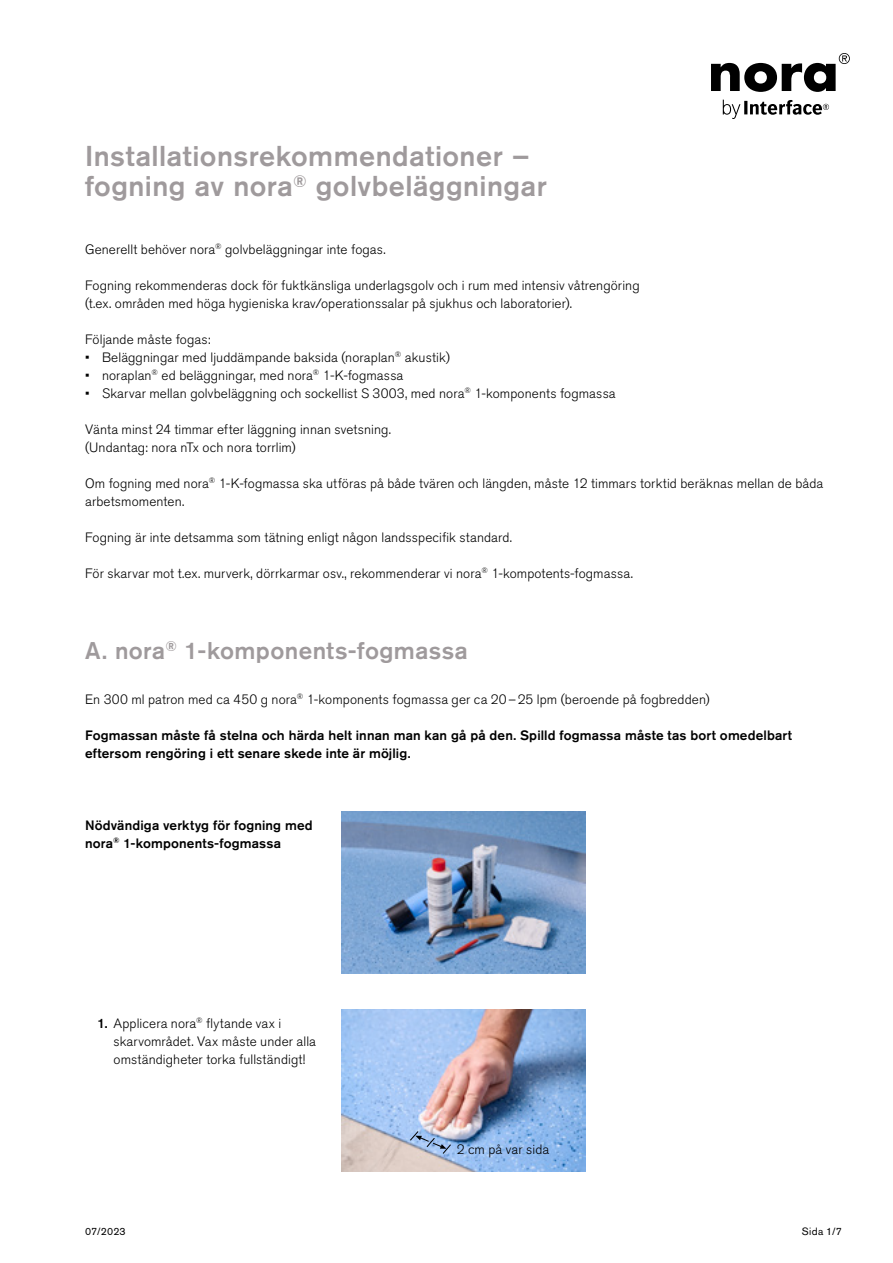
<style>
.page{position:relative;width:893px;height:1263px;background:#fff}
.page>*{position:absolute;margin:0;border:0;box-sizing:border-box;transform-origin:0 0}
.t1{font:500 28.5px/30px "Akzidenz Grotesk Pro";letter-spacing:.015em;color:#9f9a9c}
.t2{font:500 24px "Akzidenz Grotesk Pro";letter-spacing:.02em;color:#9f9a9c}
.t3{font:300 13.5px/18px "Akzidenz Grotesk Pro";letter-spacing:.01em;color:#000}
.t4{font:500 13.5px/18px "Akzidenz Grotesk Pro";letter-spacing:.01em;color:#000}
.t5{font:10.5px "Akzidenz Grotesk Pro";letter-spacing:.02em;color:#000}
.s1{font-weight:500}
</style>
<div class="page">
<svg style="left:711px;top:53px;width:139px;height:39px"></svg>
<svg style="left:723px;top:100px;width:106px;height:19px"></svg>
<img style="left:342px;top:812px;width:243px;height:162px">
<img style="left:342px;top:1009px;width:243px;height:162px">
<svg style="left:409px;top:1130px;width:42px;height:24px"></svg>
<h1 class="t1" style="left:85px;top:140px;width:463px">Installationsrekommendationer – fogning av nora<sup>®</sup> golvbeläggningar</h1>
<p class="t3" style="left:85px;top:240px;width:302px">Generellt behöver nora<sup>®</sup> golvbeläggningar inte fogas.</p>
<p class="t3" style="left:85px;top:276px;width:556px">Fogning rekommenderas dock för fuktkänsliga underlagsgolv och i rum med intensiv våtrengöring (t.ex. områden med höga hygieniska krav/operationssalar på sjukhus och laboratorier).</p>
<p class="t3" style="left:85px;top:330px;width:127px">Följande måste fogas:</p>
<p class="t3" style="left:85px;top:348px;width:366px">• Beläggningar med ljuddämpande baksida (noraplan<sup>®</sup> akustik)</p>
<p class="t3" style="left:85px;top:366px;width:320px">• noraplan<sup>®</sup> ed beläggningar, med nora<sup>®</sup> 1-K-fogmassa</p>
<p class="t3" style="left:85px;top:384px;width:532px">• Skarvar mellan golvbeläggning och sockellist S 3003, med nora<sup>®</sup> 1-komponents fogmassa</p>
<p class="t3" style="left:85px;top:420px;width:307px">Vänta minst 24 timmar efter läggning innan svetsning. (Undantag: nora nTx och nora torrlim)</p>
<p class="t3" style="left:85px;top:474px;width:740px">Om fogning med nora<sup>®</sup> 1-K-fogmassa ska utföras på både tvären och längden, måste 12 timmars torktid beräknas mellan de båda arbetsmomenten.</p>
<p class="t3" style="left:85px;top:528px;width:429px">Fogning är inte detsamma som tätning enligt någon landsspecifik standard.</p>
<p class="t3" style="left:85px;top:564px;width:549px">För skarvar mot t.ex. murverk, dörrkarmar osv., rekommenderar vi nora<sup>®</sup> 1-kompotents-fogmassa.</p>
<h2 class="t2" style="left:85px;top:635px;width:384px">A. nora<sup>®</sup> 1-komponents-fogmassa</h2>
<p class="t3" style="left:85px;top:690px;width:626px">En 300 ml patron med ca 450 g nora<sup>®</sup> 1-komponents fogmassa ger ca 20–25 lpm (beroende på fogbredden)</p>
<p class="t4" style="left:85px;top:726px;width:708px">Fogmassan måste få stelna och härda helt innan man kan gå på den. Spilld fogmassa måste tas bort omedelbart eftersom rengöring i ett senare skede inte är möjlig.</p>
<p class="t4" style="left:85px;top:816px;width:229px">Nödvändiga verktyg för fogning med nora<sup>®</sup> 1-komponents-fogmassa</p>
<p class="t3" style="left:114px;top:1014px;width:204px;text-indent:-16px"><span class="s1">1.</span> Applicera nora<sup>®</sup> flytande vax i skarvområdet. Vax måste under alla omständigheter torka fullständigt!</p>
<p class="t3" style="left:457px;top:1140px;width:94px">2 cm på var sida</p>
<p class="t5" style="left:85px;top:1224px;width:42px">07/2023</p>
<p class="t5" style="left:802px;top:1224px;width:42px">Sida 1/7</p>
</div>
